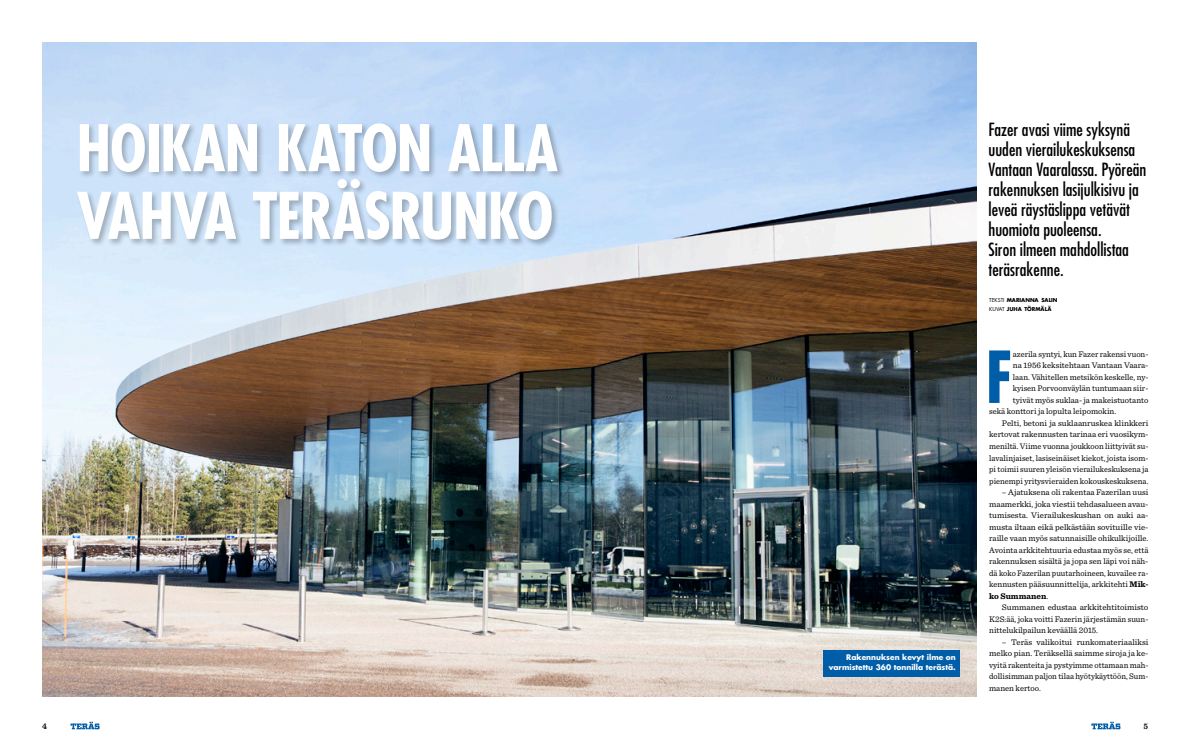
<style>
.page{position:relative;width:1191px;height:752px;background:#fff}
.page>*{position:absolute;margin:0;border:0;box-sizing:border-box;transform-origin:0 0}
.Leipis_-_tasa_-_8_5{font:700 condensed 69.5px "Futura";color:#005da8}
.Palstaotsikko_16{font:700 condensed 62.5px "Futura";letter-spacing:-.02em;color:#fff}
.palstainkku_14_16{font:condensed 17.7px/20px "Futura";color:#000}
.Leipis_-_tasa_-_8_5-2{font:8.5px/11.5px "Sentinel";color:#000;text-align:justify}
.Leipis_-_tasa_-_8_5-3{font:600 8.5px "Sentinel";color:#000}
.kuvateksti{font:700 7.5px/9.5px "Futura";color:#fff;text-align:right}
.credut{font:700 5.2px "Futura";color:#000}
.s1{font-weight:400}
.s2{font-weight:700}
</style>
<div class="page">
<img style="left:43px;top:43px;width:933px;height:653px">
<div style="left:823px;top:649px;width:137px;height:27px;background:#005da8"></div>
<div style="left:76px;top:121px;width:489px;height:126px;background:#000;opacity:.25"></div>
<svg style="left:70px;top:721px;width:30px;height:8px"></svg>
<svg style="left:1091px;top:721px;width:29px;height:8px"></svg>
<p class="Palstaotsikko_16" style="left:76px;top:109px;width:483px">HOIKAN KATON ALLA</p>
<p class="Palstaotsikko_16" style="left:76px;top:177px;width:478px">VAHVA TERÄSRUNKO</p>
<p class="kuvateksti" style="left:829px;top:652px;width:128px">Rakennuksen kevyt ilme on varmistettu 360 tonnilla terästä.</p>
<p class="palstainkku_14_16" style="left:988px;top:119px;width:159px">Fazer avasi viime syksynä uuden vierailukeskuksensa<br>Vantaan Vaaralassa. Pyöreän rakennuksen lasijulkisivu ja leveä räystäslippa vetävät huomiota puoleensa.<br>Siron ilmeen mahdollistaa teräsrakenne.</p>
<p class="credut" style="left:989px;top:296px;width:70px"><span class="s1">TEKSTI</span> MARIANNA SALIN</p>
<p class="credut" style="left:989px;top:305px;width:64px"><span class="s1">KUVAT</span> JUHA TÖRMÄLÄ</p>
<p class="Leipis_-_tasa_-_8_5" style="left:985px;top:334px;width:29px">F</p>
<p class="Leipis_-_tasa_-_8_5-2" style="left:1013px;top:347px;width:137px">azerila syntyi, kun Fazer rakensi vuon-</p>
<p class="Leipis_-_tasa_-_8_5-2" style="left:1013px;top:359px;width:137px">na 1956 keksitehtaan Vantaan Vaara-</p>
<p class="Leipis_-_tasa_-_8_5-2" style="left:1013px;top:370px;width:137px">laan. Vähitellen metsikön keskelle, ny-</p>
<p class="Leipis_-_tasa_-_8_5-2" style="left:1013px;top:382px;width:137px">kyisen Porvoonväylän tuntumaan siir-</p>
<p class="Leipis_-_tasa_-_8_5-2" style="left:1013px;top:393px;width:137px">tyivät myös suklaa- ja makeistuotanto</p>
<p class="Leipis_-_tasa_-_8_5-2" style="left:989px;top:405px;width:128px">sekä konttori ja lopulta leipomokin.</p>
<p class="Leipis_-_tasa_-_8_5-2" style="left:989px;top:416px;width:161px;text-indent:13px">Pelti, betoni ja suklaanruskea klinkkeri kertovat rakennusten tarinaa eri vuosikym&shy;meniltä. Viime vuonna joukkoon liittyivät su&shy;lavalinjaiset, lasiseinäiset kiekot, joista isom&shy;pi toimii suuren yleisön vierailukeskuksena ja pienempi yritysvieraiden kokouskeskuksena.</p>
<p class="Leipis_-_tasa_-_8_5-2" style="left:989px;top:485px;width:161px;text-indent:13px">– Ajatuksena oli rakentaa Fazerilan uusi maamerkki, joka viestii tehdasalueen avau&shy;tumisesta. Vierailukeskushan on auki aa&shy;musta iltaan eikä pelkästään sovituille vie&shy;raille vaan myös satunnaisille ohikulkijoille.<br>Avointa arkkitehtuuria edustaa myös se, että rakennuksen sisältä ja jopa sen läpi voi näh&shy;dä koko Fazerilan puutarhoineen, kuvailee ra&shy;kennusten pääsuunnittelija, arkkitehti <span class="s2">Mik&shy;ko Summanen</span>.</p>
<p class="Leipis_-_tasa_-_8_5-2" style="left:989px;top:600px;width:161px;text-indent:13px">Summanen edustaa arkkitehtitoimisto K2S:ää, joka voitti Fazerin järjestämän suun&shy;nittelukilpailun keväällä 2015.</p>
<p class="Leipis_-_tasa_-_8_5-2" style="left:989px;top:635px;width:161px;text-indent:13px">– Teräs valikoitui runkomateriaaliksi melko pian. Teräksellä saimme siroja ja ke&shy;vyitä rakenteita ja pystyimme ottamaan mah&shy;dollisimman paljon tilaa hyötykäyttöön, Sum&shy;manen kertoo.</p>
<p class="Leipis_-_tasa_-_8_5-3" style="left:42px;top:719px;width:6px">4</p>
<p class="Leipis_-_tasa_-_8_5-3" style="left:1143px;top:719px;width:6px">5</p>
</div>
